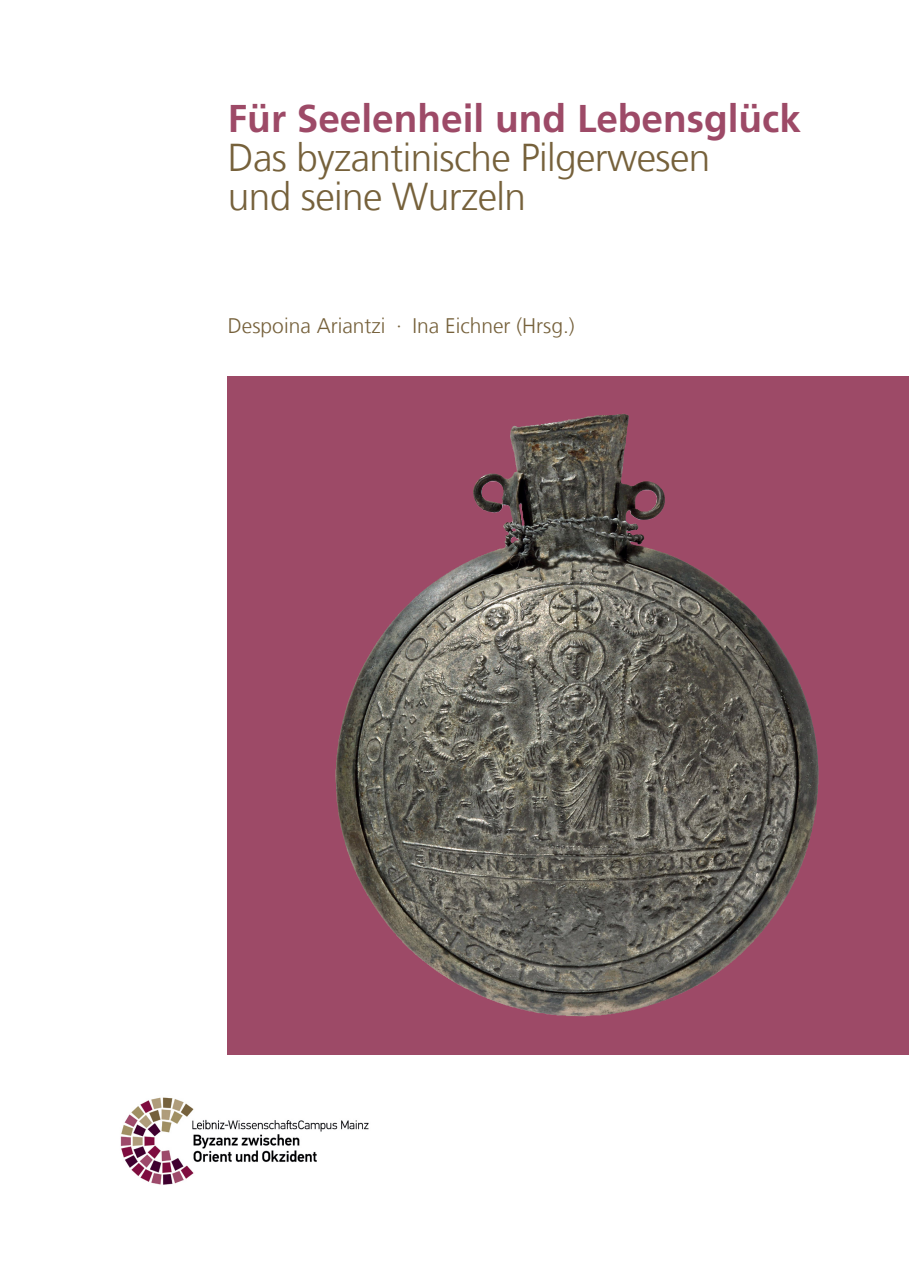
<style>
.page{position:relative;width:909px;height:1279px;background:#fff}
.page>*{position:absolute;margin:0;border:0;box-sizing:border-box;transform-origin:0 0}
.t1{font:300 38.7px/38.7px "Frutiger LT Com";letter-spacing:-.015em;color:#76613b}
.t2{font:700 38.7px "Frutiger LT Com";color:#9d4a67}
.t3{font:300 21px "Frutiger LT Com";color:#76613b}
</style>
<div class="page">
<svg style="left:228px;top:376px;width:680px;height:678px;background:#865562"></svg>
<img style="left:473px;top:414px;width:148px;height:103px">
<img style="left:120px;top:1097px;width:249px;height:88px">
<p class="t2" style="left:228px;top:103px;width:574px">Für Seelenheil und Lebensglück</p>
<p class="t1" style="left:228px;top:142px;width:483px">Das byzantinische Pilgerwesen und seine Wurzeln</p>
<p class="t3" style="left:228px;top:317px;width:348px">Despoina Ariantzi · Ina Eichner (Hrsg.)</p>
</div>
